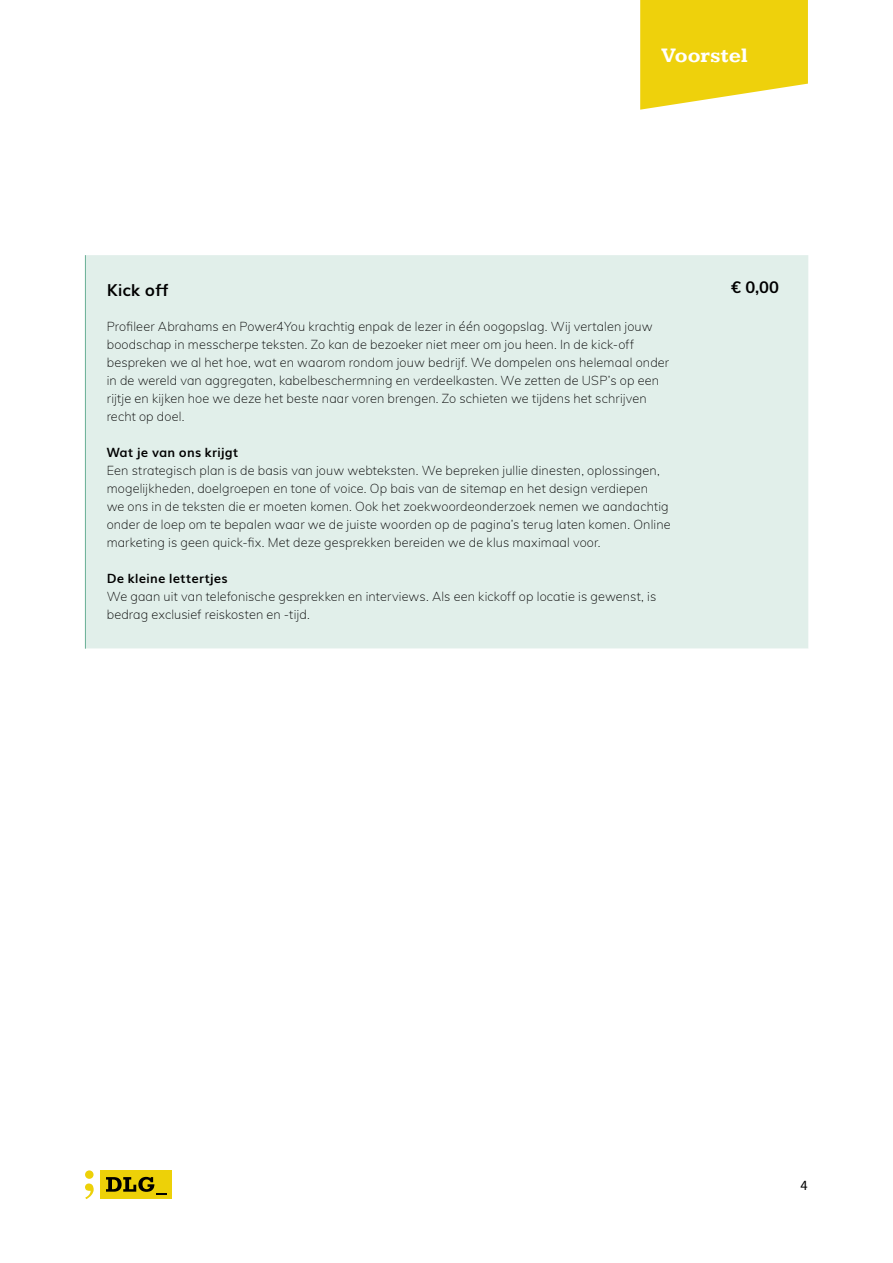
<style>
.page{position:relative;width:893px;height:1263px;background:#fff}
.page>*{position:absolute;margin:0;border:0;box-sizing:border-box;transform-origin:0 0}
.t1{font:700 21px "Kameron";color:#fff}
.t2{font:700 16.5px "Muli";letter-spacing:.01em;color:#000}
.t3{font:200 12.75px/18px "Muli";letter-spacing:.01em;color:#000}
.t4{font:700 12.75px "Muli";letter-spacing:.025em;color:#000}
.t5{font:12.75px "Muli";color:#000}
</style>
<div class="page">
<svg style="left:640px;top:0;width:168px;height:110px;background:#f0d62a"></svg>
<div style="left:100px;top:1170px;width:72px;height:29px;background:#edd108"></div>
<svg style="left:106px;top:1177px;width:61px;height:17px"></svg>
<svg style="left:85px;top:1170px;width:9px;height:29px"></svg>
<div style="left:86px;top:255px;width:722px;height:394px;background:#e1efea"></div>
<hr style="left:85px;top:255px;width:1px;height:394px;background:#69af96">
<h1 class="t1" style="left:661px;top:43px;width:88px">Voorstel</h1>
<p class="t2" style="left:107px;top:277px;width:63px">Kick off</p>
<p class="t3" style="left:107px;top:317px;width:564px">Profileer Abrahams en Power4You krachtig enpak de lezer in één oogopslag. Wij vertalen jouw boodschap in messcherpe teksten. Zo kan de bezoeker niet meer om jou heen. In de kick-off bespreken we al het hoe, wat en waarom rondom jouw bedrijf. We dompelen ons helemaal onder in de wereld van aggregaten, kabelbeschermning en verdeelkasten. We zetten de USP’s op een rijtje en kijken hoe we deze het beste naar voren brengen. Zo schieten we tijdens het schrijven recht op doel.</p>
<p class="t4" style="left:107px;top:442px;width:133px">Wat je van ons krijgt</p>
<p class="t3" style="left:107px;top:461px;width:565px">Een strategisch plan is de basis van jouw webteksten. We bepreken jullie dinesten, oplossingen, mogelijkheden, doelgroepen en tone of voice. Op bais van de sitemap en het design verdiepen<br>we ons in de teksten die er moeten komen. Ook het zoekwoordeonderzoek nemen we aandachtig onder de loep om te bepalen waar we de juiste woorden op de pagina’s terug laten komen. Online marketing is geen quick-fix. Met deze gesprekken bereiden we de klus maximaal voor.</p>
<p class="t4" style="left:107px;top:568px;width:123px">De kleine lettertjes</p>
<p class="t3" style="left:107px;top:587px;width:551px">We gaan uit van telefonische gesprekken en interviews. Als een kickoff op locatie is gewenst, is bedrag exclusief reiskosten en -tijd.</p>
<p class="t2" style="left:731px;top:275px;width:49px">€ 0,00</p>
<p class="t5" style="left:800px;top:1175px;width:9px">4</p>
</div>
